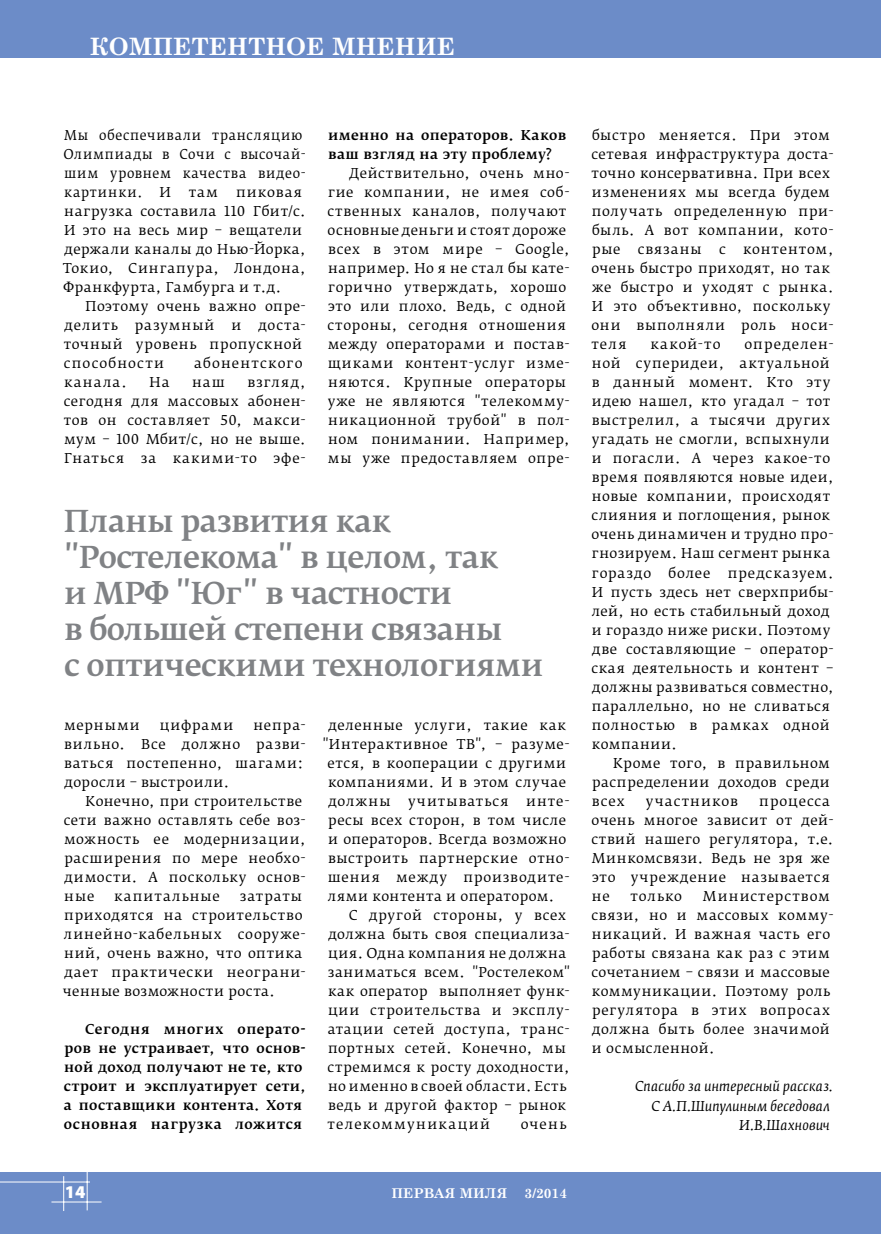
<style>
.page{position:relative;width:881px;height:1234px;background:#fff}
.page>*{position:absolute;margin:0;border:0;box-sizing:border-box;transform-origin:0 0}
.t1{font:500 30px/36px "Fedra Serif B Pro";letter-spacing:-.02em;color:#808285}
.t2{font:700 24px "Century Schoolbook";color:#fff}
.t3{font:900 18px "Myriad Pro";color:#fff}
.t4{font:13.5px/19px "Fedra Serif B Pro";letter-spacing:.045em;color:#000}
.t5{font:500 13.5px/19px "Fedra Serif B Pro";letter-spacing:.035em;color:#000}
.t6{font:13.5px/19px "Fedra Serif B Pro";letter-spacing:.045em;color:#000;scale:.94 1}
.t7{font:italic 13.5px/19px "Fedra Serif B Pro";letter-spacing:.015em;color:#000;text-align:right}
.t8{font:13.5px "Fedra Serif B Pro";letter-spacing:.07em;color:#000}
.t9{font:700 13.5px "Century Schoolbook";color:#fff}
.t10{font:13.5px "Fedra Serif B Pro";letter-spacing:.065em;color:#000}
.t11{font:13.5px "Fedra Serif B Pro";letter-spacing:.09em;color:#000}
</style>
<div class="page">
<div style="left:0;top:1172px;width:880px;height:61px;background:#6c8cc8"></div>
<hr style="left:51px;top:1201px;width:50px;height:1px;background:#fff">
<hr style="left:87px;top:1171px;width:1px;height:39px;background:#fff">
<hr style="left:63px;top:1175px;width:1px;height:35px;background:#fff">
<hr style="left:0;top:1181px;width:90px;height:1px;background:#fff">
<div style="left:0;top:0;width:880px;height:57px;background:#6c8cc8"></div>
<svg style="left:88px;top:57px;width:368px;height:1px"></svg>
<h2 class="t2" style="left:89px;top:28px;width:367px">КОМПЕТЕНТНОЕ МНЕНИЕ</h2>
<p class="t6" style="left:64px;top:125px;width:259px">Мы обеспечивали трансляцию<br>Олимпиады в Сочи с высочай&shy;шим уровнем качества видео&shy;картинки. И</p>
<p class="t4" style="left:63px;top:182px;width:244px;text-indent:173px">пиковая нагрузка составила 110 Гбит/с.<br>И это на весь мир – вещатели держали каналы до Нью-Йорка,<br>Токио, Сингапура, Лондона,<br>Франкфурта, Гамбурга и т.д.</p>
<p class="t4" style="left:64px;top:296px;width:243px;text-indent:22px">Поэтому очень важно опре&shy;делить разумный и доста&shy;точный уровень пропускной способности</p>
<p class="t4" style="left:189px;top:182px;width:31px">там</p>
<p class="t11" style="left:194px;top:355px;width:110px">абонентского</p>
<p class="t4" style="left:64px;top:373px;width:64px">канала.</p>
<p class="t4" style="left:149px;top:373px;width:22px">На</p>
<p class="t4" style="left:192px;top:373px;width:35px">наш</p>
<p class="t4" style="left:64px;top:373px;width:243px;text-align:justify;text-indent:184px">взгляд, сегодня для массовых абонен&shy;тов он составляет 50, макси&shy;мум – 100 Мбит/с, но не выше.<br>Гнаться за какими-то эфе-</p>
<p class="t5" style="left:328px;top:125px;width:239px">именно на операторов. Каков ваш взгляд на эту проблему?</p>
<p class="t4" style="left:327px;top:163px;width:243px;text-indent:22px">Действительно, очень мно&shy;гие компании, не имея соб&shy;ственных каналов, получают основные деньги и стоят дороже всех в этом мире – Google, например. Но я не стал бы кате&shy;горично утверждать, хорошо это или плохо. Ведь, с одной стороны, сегодня отношения между операторами и постав&shy;щиками контент-услуг изме&shy;няются. Крупные операторы уже не являются "телекомму&shy;никационной трубой" в пол&shy;ном понимании. Например, мы уже предоставляем опре-</p>
<h1 class="t1" style="left:64px;top:503px;width:481px">Планы развития как "Ростелекома" в целом, так<br>и МРФ "Юг" в частности<br>в большей степени связаны<br>с оптическими технологиями</h1>
<p class="t10" style="left:64px;top:716px;width:77px">мерными</p>
<p class="t8" style="left:160px;top:716px;width:75px">цифрами</p>
<p class="t4" style="left:64px;top:715px;width:243px;text-indent:189px">непра&shy;вильно. Все должно разви&shy;ваться постепенно, шагами: доросли – выстроили.</p>
<p class="t4" style="left:64px;top:791px;width:243px;text-indent:22px">Конечно, при строительстве сети важно оставлять себе воз&shy;можность ее модернизации, расширения по мере необхо&shy;димости. А поскольку основ&shy;ные</p>
<p class="t4" style="left:63px;top:886px;width:244px;text-indent:177px">затраты приходятся на строительство линейно-кабельных сооруже&shy;ний, очень важно, что оптика дает практически неограни&shy;ченные возможности роста.</p>
<p class="t5" style="left:64px;top:1019px;width:243px;text-indent:21px">Сегодня многих операто&shy;ров не устраивает, что основ&shy;ной доход получают не те, кто строит и эксплуатирует сети, а поставщики контента. Хотя основная нагрузка ложится</p>
<p class="t8" style="left:114px;top:887px;width:107px">капитальные</p>
<p class="t4" style="left:328px;top:715px;width:239px">деленные услуги, такие как</p>
<p class="t4" style="left:323px;top:734px;width:248px">"Интерактивное ТВ", – разуме-</p>
<p class="t4" style="left:327px;top:753px;width:240px">ется, в кооперации с другими</p>
<p class="t4" style="left:328px;top:772px;width:239px">компаниями. И в этом случае</p>
<p class="t4" style="left:328px;top:791px;width:64px">должны</p>
<p class="t8" style="left:408px;top:792px;width:102px">учитываться</p>
<p class="t4" style="left:327px;top:791px;width:243px;text-indent:198px">инте&shy;ресы всех сторон, в том числе и операторов. Всегда возможно выстроить партнерские отно&shy;шения между производите&shy;лями контента и оператором.</p>
<p class="t4" style="left:327px;top:905px;width:244px;text-indent:21px">С другой стороны, у всех должна быть своя специализа&shy;ция. Одна компания не должна заниматься всем. "Ростелеком" как оператор выполняет функ&shy;ции строительства и эксплу&shy;атации сетей доступа, транс&shy;портных сетей. Конечно, мы стремимся к росту доходности, но именно в своей области. Есть ведь и другой фактор – рынок телекоммуникаций</p>
<p class="t4" style="left:520px;top:1114px;width:47px">очень</p>
<h3 class="t3" style="left:65px;top:1181px;width:22px">14</h3>
<p class="t9" style="left:391px;top:1181px;width:117px">ПЕРВАЯ МИЛЯ</p>
<p class="t9" style="left:524px;top:1181px;width:44px">3/2014</p>
<p class="t4" style="left:591px;top:125px;width:243px">быстро меняется. При этом сетевая инфраструктура доста&shy;точно консервативна. При всех изменениях мы всегда будем получать определенную при&shy;быль. А вот компании, кото&shy;рые</p>
<p class="t10" style="left:637px;top:241px;width:66px">связаны</p>
<p class="t4" style="left:718px;top:239px;width:8px">с</p>
<p class="t4" style="left:591px;top:239px;width:243px;text-indent:152px">контентом, очень быстро приходят, но так же быстро и уходят с рынка.<br>И это объективно, поскольку они выполняли роль носи&shy;теля</p>
<p class="t4" style="left:650px;top:335px;width:71px">какой-то</p>
<p class="t4" style="left:591px;top:335px;width:243px;text-indent:153px">определен&shy;ной суперидеи, актуальной в данный момент. Кто эту идею нашел, кто угадал – тот выстрелил, а тысячи других угадать не смогли, вспыхнули и погасли. А через какое-то время появляются новые идеи, новые компании, происходят слияния и поглощения, рынок очень динамичен и трудно про&shy;гнозируем. Наш сегмент рынка гораздо</p>
<p class="t4" style="left:668px;top:563px;width:43px">более</p>
<p class="t4" style="left:591px;top:563px;width:243px;text-indent:136px">предсказуем.<br>И пусть здесь нет сверхприбы&shy;лей, но есть стабильный доход и гораздо ниже риски. Поэтому две составляющие – оператор&shy;ская деятельность и контент – должны развиваться совместно, параллельно, но не сливаться полностью в рамках одной компании.</p>
<p class="t4" style="left:591px;top:753px;width:239px;text-align:justify;text-indent:21px">Кроме того, в правильном распределении доходов среди всех</p>
<p class="t4" style="left:591px;top:791px;width:243px;text-indent:167px">процесса очень многое зависит от дей&shy;ствий нашего регулятора, т.е.<br>Минкомсвязи. Ведь не зря же это учреждение называется не</p>
<p class="t8" style="left:645px;top:792px;width:94px">участников</p>
<p class="t4" style="left:591px;top:886px;width:243px;text-indent:111px">Министерством связи, но и массовых комму&shy;никаций. И важная часть его работы связана как раз с этим сочетанием – связи и массовые коммуникации. Поэтому роль регулятора в этих вопросах должна быть более значимой и осмысленной.</p>
<p class="t7" style="left:635px;top:1076px;width:199px">Спасибо за интересный рассказ.<br>С А.П.Шипулиным беседовал<br>И.В.Шахнович</p>
<p class="t4" style="left:630px;top:886px;width:53px">только</p>
</div>
